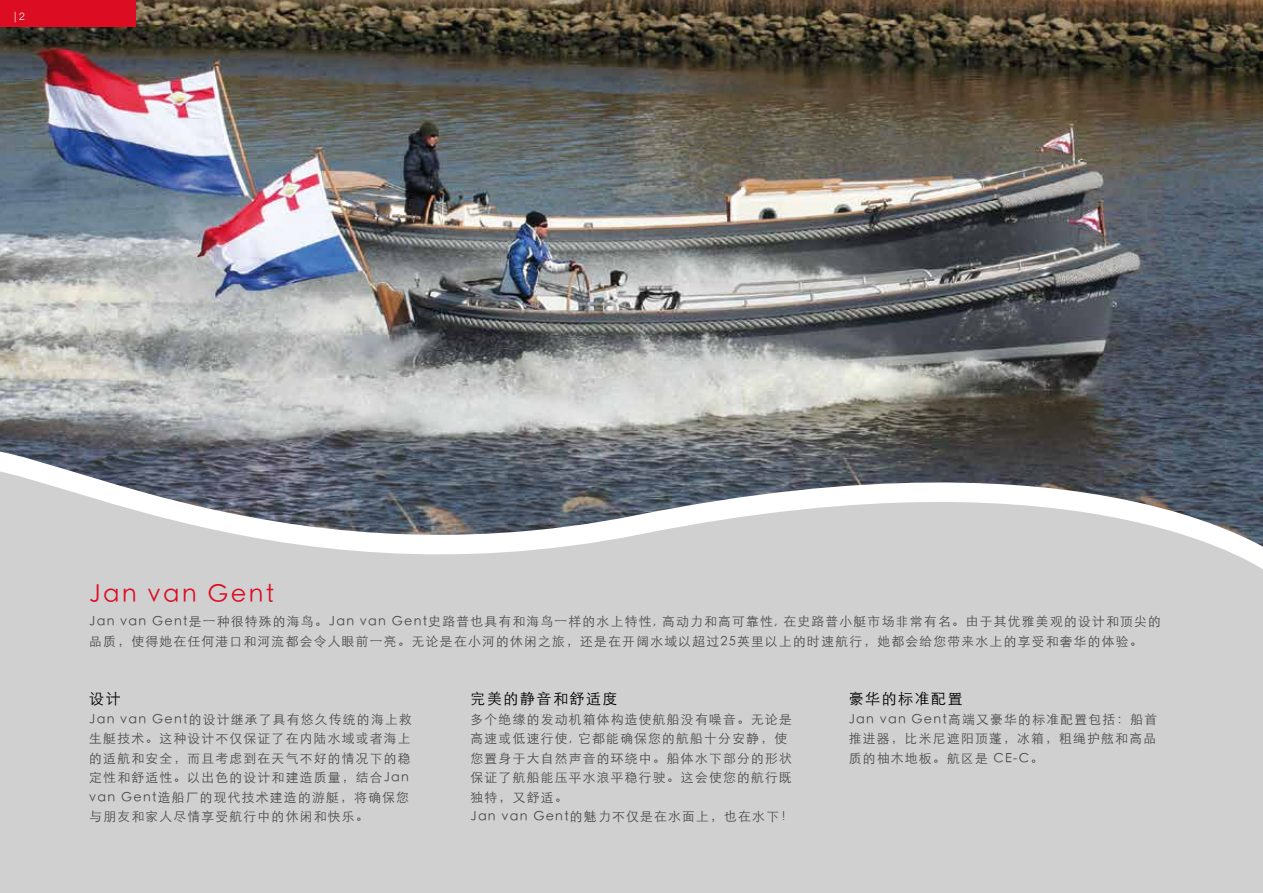
<style>
.page{position:relative;width:1263px;height:893px;background:#d0d0d0}
.page>*{position:absolute;margin:0;border:0;box-sizing:border-box;transform-origin:0 0}
.t1{font:300 24px "ST Heiti SC";letter-spacing:.1em;color:#dc0c23}
.t2{font:300 15px "ST Heiti SC";letter-spacing:.1em;color:#000}
.t3{font:300 12.75px/19.5px "ST Heiti SC";letter-spacing:.1em;color:#4a4a49}
.t4{font:300 10.5px "Helvetica Neue";color:#fff}
</style>
<div class="page">
<img style="left:0;top:0;width:1263px;height:433px">
<svg style="left:0;top:433px;width:1263px;height:136px"></svg>
<div style="left:0;top:0;width:135px;height:26px;background:#dc0c23"></div>
<p class="t4" style="left:14px;top:10px;width:13px">| 2</p>
<h1 class="t1" style="left:89px;top:574px;width:186px">Jan van Gent</h1>
<p class="t3" style="left:89px;top:610px;width:1073px">Jan van Gent是一种很特殊的海鸟。Jan van Gent史路普也具有和海鸟一样的水上特性, 高动力和高可靠性, 在史路普小艇市场非常有名。由于其优雅美观的设计和顶尖的品质，使得她在任何港口和河流都会令人眼前一亮。无论是在小河的休闲之旅，还是在开阔水域以超过25英里以上的时速航行，她都会给您带来水上的享受和奢华的体验。</p>
<p class="t2" style="left:89px;top:686px;width:33px">设计</p>
<p class="t3" style="left:89px;top:708px;width:324px">Jan van Gent的设计继承了具有悠久传统的海上救生艇技术。这种设计不仅保证了在内陆水域或者海上的适航和安全，而且考虑到在天气不好的情况下的稳定性和舒适性。以出色的设计和建造质量，结合Jan van Gent造船厂的现代技术建造的游艇，将确保您与朋友和家人尽情享受航行中的休闲和快乐。</p>
<p class="t2" style="left:471px;top:686px;width:148px">完美的静音和舒适度</p>
<p class="t3" style="left:471px;top:708px;width:324px">多个绝缘的发动机箱体构造使航船没有噪音。无论是高速或低速行使, 它都能确保您的航船十分安静，使您置身于大自然声音的环绕中。船体水下部分的形状保证了航船能压平水浪平稳行驶。这会使您的航行既独特，又舒适。<br>Jan van Gent的魅力不仅是在水面上，也在水下！</p>
<p class="t2" style="left:849px;top:686px;width:115px">豪华的标准配置</p>
<p class="t3" style="left:849px;top:708px;width:310px;text-align:justify">Jan van Gent高端又豪华的标准配置包括：船首推进器，比米尼遮阳顶蓬，冰箱，粗绳护舷和高品质的柚木地板。航区是 CE-C。</p>
</div>
